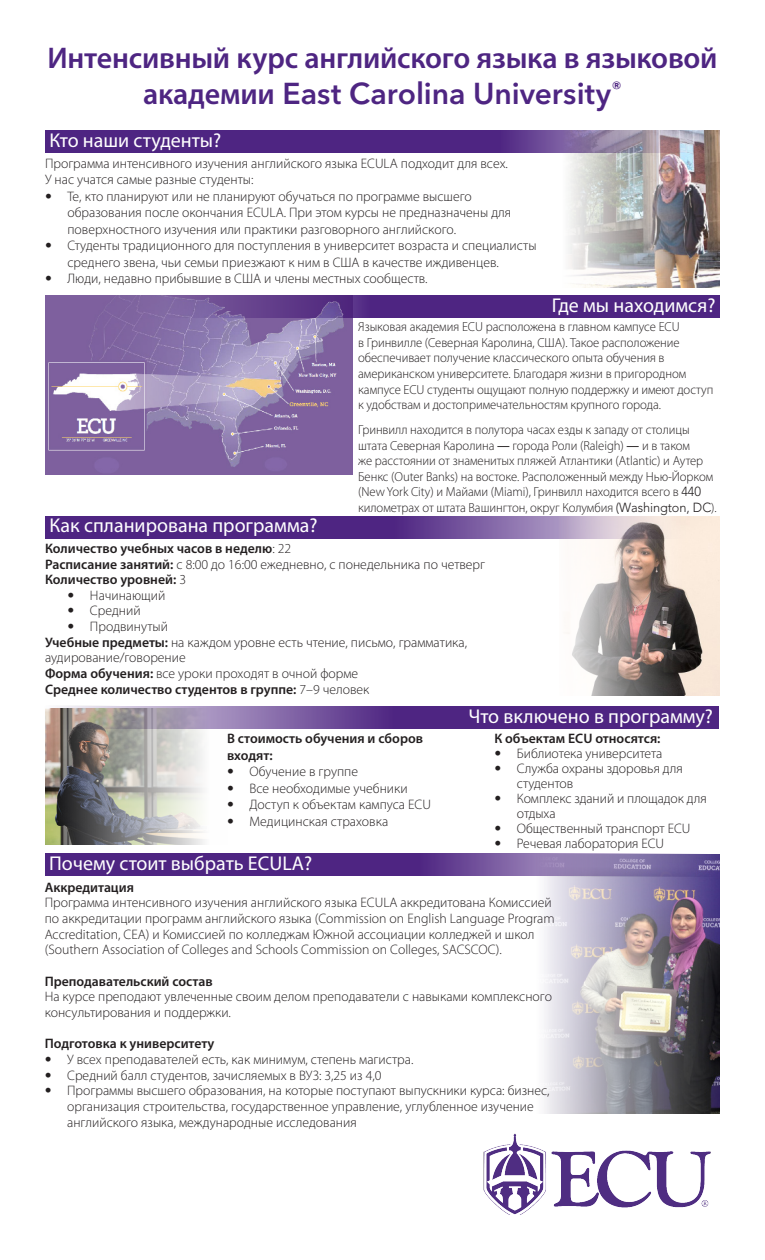
<style>
.page{position:relative;width:765px;height:1260px;background:#fff}
.page>*{position:absolute;margin:0;border:0;box-sizing:border-box;transform-origin:0 0}
.t1{font:600 30px/36px "Myriad Pro";letter-spacing:-.01em;color:#4e2582;text-align:center}
.t2{font:20px "Myriad Pro";color:#fff}
.t3{font:300 13.75px/15.6px "Myriad Pro";color:#231f20}
.t4{font:600 13.75px/16.5px "Myriad Pro";color:#231f20}
.t5{font:300 13.12px/15.6px "Myriad Pro";letter-spacing:-.005em;color:#231f20}
.s1{font-family:"Avenir Next LT Pro"}
.s2{font-family:"Avenir LT Pro"}
.s3{font-family:"Arial";font-weight:400}
.s4{font-weight:300}
.s5{font-weight:600}
</style>
<div class="page">
<div style="left:45px;top:131px;width:675px;height:22px;background:#4e2582"></div>
<img style="left:562px;top:131px;width:158px;height:157px">
<svg style="left:49px;top:706px;width:670px;height:23px;background:#603c8e"></svg>
<img style="left:45px;top:709px;width:182px;height:135px">
<svg style="left:45px;top:853px;width:675px;height:23px;background:#563088"></svg>
<svg style="left:45px;top:516px;width:675px;height:23px;background:#5e398d"></svg>
<img style="left:560px;top:517px;width:160px;height:179px">
<div style="left:45px;top:295px;width:675px;height:23px;background:#4e2582"></div>
<img style="left:45px;top:295px;width:308px;height:180px">
<img style="left:483px;top:1133px;width:228px;height:82px">
<img style="left:515px;top:855px;width:205px;height:258px">
<p class="t1" style="left:47px;top:39px;width:672px">Интенсивный курс английского языка в языковой академии <span class="s1">East Carolina University</span><sup>®</sup></p>
<p class="t2" style="left:49px;top:128px;width:173px">Кто наши студенты?</p>
<p class="t3" style="left:45px;top:155px;width:464px;line-height:16.5px">Программа интенсивного изучения английского языка ECULA подходит для всех.<br>У нас учатся самые разные студенты:</p>
<p class="t3" style="left:68px;top:188px;width:445px;line-height:16.5px;text-indent:-22px"><span class="s2">•</span> Те, кто планируют или не планируют обучаться по программе высшего образования после окончания ECULA. При этом курсы не предназначены для поверхностного изучения или практики разговорного английского.</p>
<p class="t3" style="left:68px;top:237px;width:471px;line-height:16.5px;text-indent:-22px"><span class="s2">•</span> Студенты традиционного для поступления в университет возраста и специалисты среднего звена, чьи семьи приезжают к ним в США в качестве иждивенцев.</p>
<p class="t3" style="left:45px;top:271px;width:384px"><span class="s2">•</span> Люди, недавно прибывшие в США и члены местных сообществ.</p>
<p class="t2" style="left:552px;top:293px;width:165px">Где мы находимся?</p>
<p class="t5" style="left:358px;top:319px;width:357px">Языковая академия ECU расположена в главном кампусе ECU<br>в Гринвилле (Северная Каролина, США). Такое расположение обеспечивает получение классического опыта обучения в американском университете. Благодаря жизни в пригородном кампусе ECU студенты ощущают полную поддержку и имеют доступ к удобствам и достопримечательностям крупного города.</p>
<p class="t5" style="left:358px;top:422px;width:360px">Гринвилл находится в полутора часах езды к западу от столицы штата Северная Каролина <span class="s3">―</span> города Роли (Raleigh) <span class="s3">―</span> и в таком<br>же расстоянии от знаменитых пляжей Атлантики (Atlantic) и Аутер Бенкс (Outer Banks) на востоке. Расположенный между Нью-Йорком (New York City) и Майами (Miami), Гринвилл находится всего в <span class="s2">440 </span>километрах от штата Вашингтон, округ Колумбия <span class="s2">(Washington, DC</span>).</p>
<p class="t2" style="left:49px;top:513px;width:270px">Как спланирована программа?</p>
<p class="t4" style="left:45px;top:540px;width:248px">Количество учебных часов в неделю<span class="s4">: 22</span></p>
<p class="t3" style="left:45px;top:556px;width:442px"><span class="s5">Расписание занятий:</span> с 8:00 до 16:00 ежедневно, с понедельника по четверг</p>
<p class="t4" style="left:45px;top:571px;width:143px">Количество уровней: <span class="s4">3</span></p>
<p class="t3" style="left:68px;top:587px;width:99px"><span class="s2">•</span> Начинающий</p>
<p class="t3" style="left:68px;top:603px;width:75px"><span class="s2">•</span> Средний</p>
<p class="t3" style="left:68px;top:619px;width:102px"><span class="s2">•</span> Продвинутый</p>
<p class="t3" style="left:45px;top:634px;width:424px"><span class="s5">Учебные предметы:</span> на каждом уровне есть чтение, письмо, грамматика, аудирование/говорение</p>
<p class="t3" style="left:45px;top:665px;width:315px"><span class="s5">Форма обучения:</span> все уроки проходят в очной форме</p>
<p class="t4" style="left:45px;top:680px;width:326px">Среднее количество студентов в группе: <span class="s4">7–9 человек</span></p>
<p class="t4" style="left:227px;top:730px;width:198px">В стоимость обучения и сборов входят:</p>
<p class="t3" style="left:227px;top:764px;width:132px"><span class="s2">•</span> Обучение в группе</p>
<p class="t3" style="left:227px;top:780px;width:182px"><span class="s2">•</span> Все необходимые учебники</p>
<p class="t3" style="left:227px;top:797px;width:206px"><span class="s2">•</span> Доступ к объектам кампуса ECU</p>
<p class="t3" style="left:227px;top:813px;width:163px"><span class="s2">•</span> Медицинская страховка</p>
<p class="t2" style="left:469px;top:704px;width:246px">Что включено в программу?</p>
<p class="t4" style="left:494px;top:730px;width:168px">К объектам ECU относятся:</p>
<p class="t3" style="left:494px;top:746px;width:169px"><span class="s2">•</span> Библиотека университета</p>
<p class="t3" style="left:517px;top:761px;width:167px;line-height:15px;text-indent:-22px"><span class="s2">•</span> Служба охраны здоровья для студентов</p>
<p class="t3" style="left:517px;top:791px;width:191px;line-height:15px;text-indent:-22px"><span class="s2">•</span> Комплекс зданий и площадок для отдыха</p>
<p class="t3" style="left:494px;top:821px;width:198px"><span class="s2">•</span> Общественный транспорт ECU</p>
<p class="t3" style="left:494px;top:836px;width:171px"><span class="s2">•</span> Речевая лаборатория ECU</p>
<p class="t2" style="left:49px;top:851px;width:264px">Почему стоит выбрать ECULA?</p>
<p class="t4" style="left:45px;top:878px;width:91px">Аккредитация</p>
<p class="t3" style="left:45px;top:895px;width:511px">Программа интенсивного изучения английского языка ECULA аккредитована Комиссией по аккредитации программ английского языка (Commission on English Language Program Accreditation, CEA) и Комиссией по колледжам Южной ассоциации колледжей и школ (Southern Association of Colleges and Schools Commission on Colleges, SACSCOC).</p>
<p class="t4" style="left:45px;top:972px;width:170px">Преподавательский состав</p>
<p class="t3" style="left:45px;top:989px;width:509px">На курсе преподают увлеченные своим делом преподаватели с навыками комплексного консультирования и поддержки.</p>
<p class="t4" style="left:45px;top:1035px;width:171px">Подготовка к университету</p>
<p class="t3" style="left:45px;top:1052px;width:370px"><span class="s2">•</span> У всех преподавателей есть, как минимум, степень магистра.</p>
<p class="t3" style="left:45px;top:1067px;width:338px"><span class="s2">•</span> Средний балл студентов, зачисляемых в ВУЗ: 3,25 из 4,0</p>
<p class="t3" style="left:67px;top:1083px;width:484px;text-indent:-22px"><span class="s2">•</span> Программы высшего образования, на которые поступают выпускники курса: бизнес, организация строительства, государственное управление, углубленное изучение английского языка, международные исследования</p>
</div>
